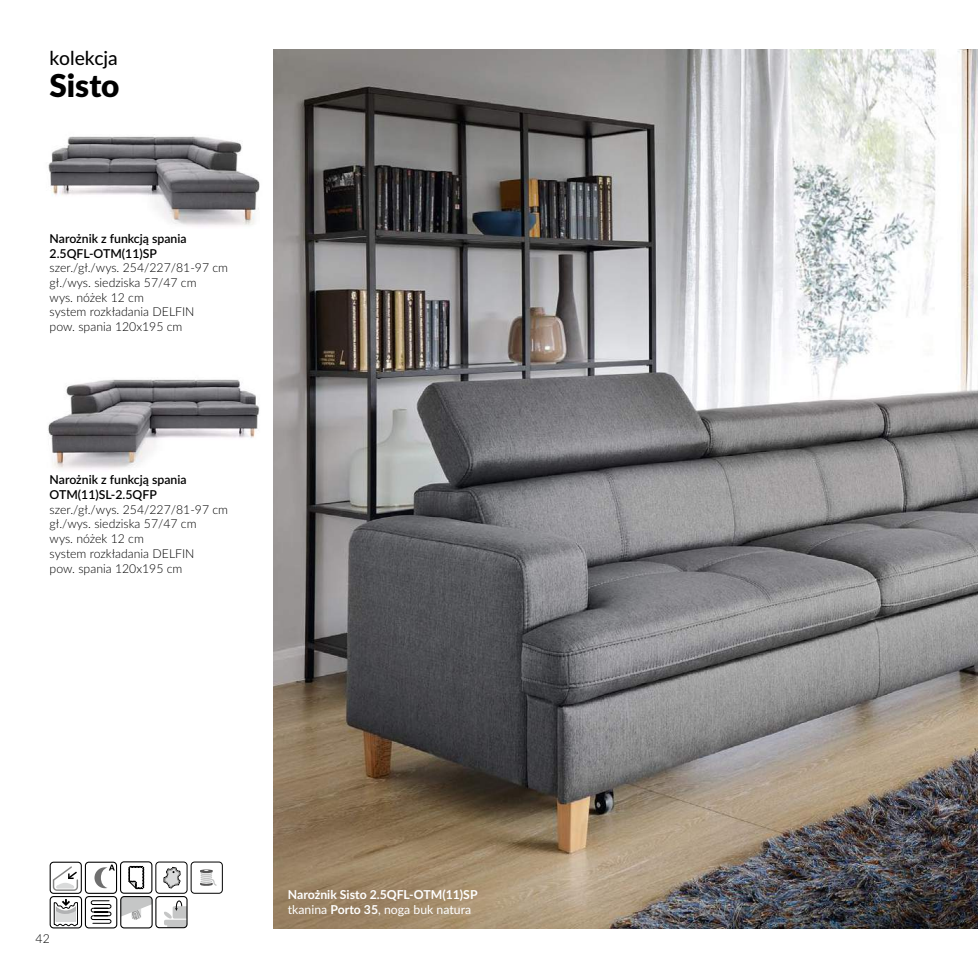
<style>
.page{position:relative;width:978px;height:978px;background:#fff}
.page>*{position:absolute;margin:0;border:0;box-sizing:border-box;transform-origin:0 0}
.t1{font:900 31.5px "Lato";letter-spacing:-.005em;color:#000}
.t2{font:500 19.25px "Lato";letter-spacing:-.005em;color:#000}
.t3{font:300 12.25px/14.7px "Lato";color:#000}
.t4{font:600 12.25px/14.7px "Lato";color:#000}
.t5{font:700 12.25px/14.7px "Lato";color:#fff}
.s1{font-weight:400}
</style>
<div class="page">
<img style="left:48px;top:379px;width:212px;height:90px">
<img style="left:48px;top:134px;width:212px;height:93px">
<img style="left:273px;top:50px;width:704px;height:878px">
<div style="left:155px;top:895px;width:32px;height:33px;border:1px solid #000;border-radius:3px"></div>
<svg style="left:164px;top:898px;width:23px;height:28px"></svg>
<div style="left:50px;top:861px;width:32px;height:32px;border:1px solid #000;border-radius:3px"></div>
<svg style="left:52px;top:866px;width:26px;height:25px"></svg>
<div style="left:85px;top:895px;width:32px;height:33px;border:1px solid #000;border-radius:3px"></div>
<svg style="left:90px;top:900px;width:22px;height:23px"></svg>
<div style="left:85px;top:861px;width:32px;height:32px;border:1px solid #000;border-radius:3px"></div>
<svg style="left:94px;top:864px;width:21px;height:24px"></svg>
<div style="left:50px;top:895px;width:32px;height:33px;border:1px solid #000;border-radius:3px"></div>
<svg style="left:54px;top:899px;width:24px;height:28px"></svg>
<svg style="left:122px;top:897px;width:29px;height:22px"></svg>
<div style="left:120px;top:895px;width:33px;height:33px;border:1px solid #000;border-radius:3px"></div>
<div style="left:190px;top:861px;width:33px;height:32px;border:1px solid #000;border-radius:3px"></div>
<svg style="left:200px;top:869px;width:17px;height:16px"></svg>
<div style="left:155px;top:861px;width:32px;height:32px;border:1px solid #000;border-radius:3px"></div>
<svg style="left:163px;top:862px;width:17px;height:27px"></svg>
<div style="left:120px;top:861px;width:32px;height:32px;border:1px solid #000;border-radius:3px"></div>
<svg style="left:128px;top:865px;width:16px;height:24px"></svg>
<h2 class="t2" style="left:50px;top:44px;width:70px">kolekcja</h2>
<h1 class="t1" style="left:50px;top:61px;width:71px">Sisto</h1>
<p class="t4" style="left:50px;top:230px;width:138px">Narożnik z funkcją spania<br>2.5QFL-OTM</p>
<p class="t4" style="left:122px;top:245px;width:36px">(11)SP</p>
<p class="t3" style="left:50px;top:260px;width:180px">szer./gł./wys. 254/227/81-97 cm gł./wys. siedziska 57/47 cm<br>wys. nóżek 12 cm<br>system rozkładania DELFIN<br>pow. spania 120x195 cm</p>
<p class="t4" style="left:50px;top:472px;width:138px">Narożnik z funkcją spania<br>OTM</p>
<p class="t4" style="left:78px;top:486px;width:80px">(11)SL-2.5QFP</p>
<p class="t3" style="left:50px;top:501px;width:180px">szer./gł./wys. 254/227/81-97 cm gł./wys. siedziska 57/47 cm<br>wys. nóżek 12 cm<br>system rozkładania DELFIN<br>pow. spania 120x195 cm</p>
<p class="t3" style="left:36px;top:930px;width:16px">42</p>
<p class="t5" style="left:288px;top:886px;width:191px">Narożnik Sisto 2.5QFL-OTM(11)SP <span class="s1">tkanina</span> Porto 35<span class="s1">, noga buk natura</span></p>
</div>
